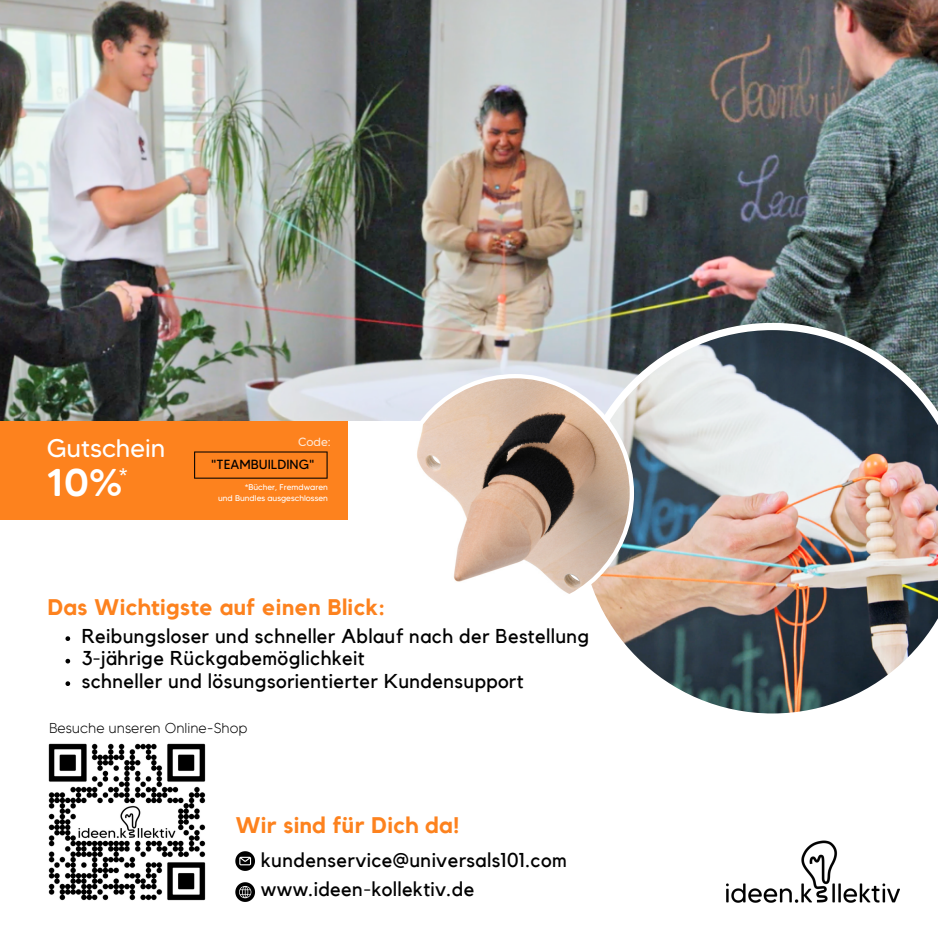
<style>
.page{position:relative;width:938px;height:938px;background:#fff}
.page>*{position:absolute;margin:0;border:0;box-sizing:border-box;transform-origin:0 0}
.t1{font:500 38.62px "MADE Tommy Soft";color:#fff}
.t2{font:25.5px "MADE Tommy Soft";color:#fff}
.t3{font:700 22.5px "Kollektif";letter-spacing:.02em;color:#fd821e}
.t4{font:21.12px "MADE Tommy Soft";color:#fff}
.t5{font:20px/29px "Kollektif";letter-spacing:.02em;color:#000}
.t6{font:300 14.38px "MADE Tommy Soft";color:#000}
.t7{font:13.25px "MADE Tommy Soft";color:#000}
.t8{font:11.88px "MADE Tommy Soft";color:#fff}
.t9{font:8.25px "MADE Tommy Soft";color:#fff}
</style>
<div class="page">
<svg style="left:65px;top:636px;width:5px;height:5px"></svg>
<svg style="left:65px;top:658px;width:5px;height:5px"></svg>
<svg style="left:65px;top:681px;width:5px;height:5px"></svg>
<img style="left:726px;top:840px;width:173px;height:62px">
<svg style="left:235px;top:851px;width:20px;height:19px"></svg>
<svg style="left:235px;top:882px;width:20px;height:19px"></svg>
<div style="left:0;top:420px;width:347px;height:99px;background:#fd821e"></div>
<svg style="left:194px;top:451px;width:133px;height:27px"></svg>
<img style="left:48px;top:743px;width:158px;height:158px">
<img style="left:0;top:0;width:938px;height:420px">
<img style="left:573px;top:323px;width:365px;height:391px">
<svg style="left:396px;top:374px;width:238px;height:238px"></svg>
<h1 class="t2" style="left:47px;top:432px;width:120px">Gutschein</h1>
<h3 class="t1" style="left:47px;top:458px;width:78px">10%</h3>
<p class="t4" style="left:118px;top:463px;width:11px">*</p>
<p class="t8" style="left:298px;top:434px;width:34px">Code:</p>
<p class="t9" style="left:245px;top:482px;width:85px">*Bücher, Fremdwaren</p>
<p class="t7" style="left:211px;top:456px;width:105px">"TEAMBUILDING"</p>
<p class="t9" style="left:218px;top:493px;width:111px">und Bundles ausgeschlossen</p>
<p class="t3" style="left:48px;top:596px;width:339px">Das Wichtigste auf einen Blick:</p>
<p class="t5" style="left:82px;top:622px;width:509px">Reibungsloser und schneller Ablauf nach der Bestellung</p>
<p class="t5" style="left:82px;top:644px;width:284px">3-jährige Rückgabemöglichkeit</p>
<h2 class="t5" style="left:82px;top:667px;width:443px">schneller und lösungsorientierter Kundensupport</h2>
<p class="t6" style="left:49px;top:719px;width:200px">Besuche unseren Online-Shop</p>
<h5 class="t3" style="left:236px;top:815px;width:225px">Wir sind für Dich da!</h5>
<p class="t5" style="left:261px;top:846px;width:307px">kundenservice@universals101.com www.ideen-kollektiv.de</p>
</div>
